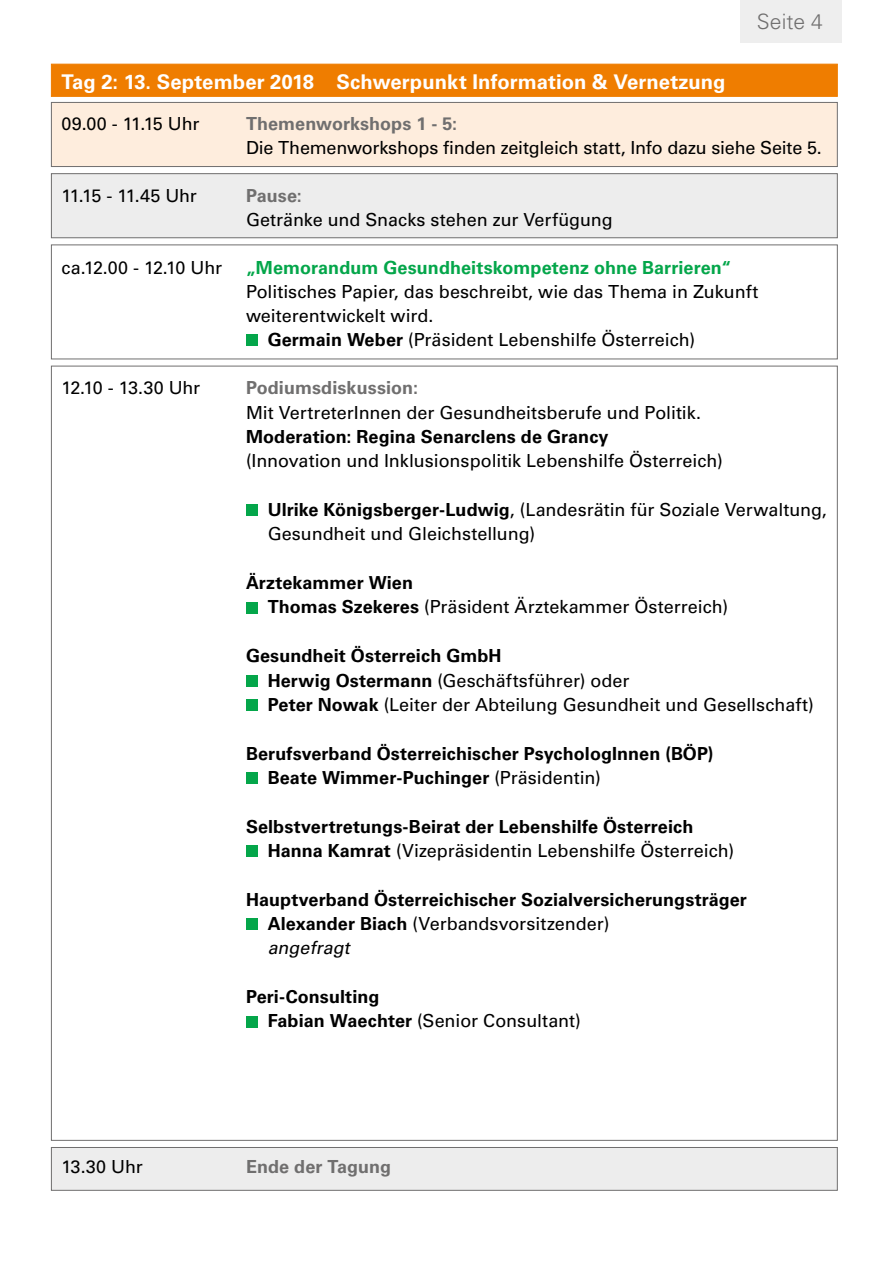
<style>
.page{position:relative;width:893px;height:1263px;background:#fff}
.page>*{position:absolute;margin:0;border:0;box-sizing:border-box;transform-origin:0 0}
.t1{font:300 21.15px "Univers LT Pro 45";color:#706f6f}
.t2{font:700 20.25px "Univers LT Pro 65";color:#fff}
.t3{font:18px/24.3px "Univers LT Pro 55 Roman";color:#000}
.t4{font:700 18px/24.3px "Univers LT Pro 65";letter-spacing:.005em;color:#000}
.t5{font:700 18px "Univers LT Pro 65";letter-spacing:.005em;color:#706f6f}
.t6{font:700 18px "Univers LT Pro 65";letter-spacing:.005em;color:#04a64a}
.t7{font:18px "Univers LT Pro 55 Roman";letter-spacing:-.03em;color:#000}
.t8{font:18px "Univers LT Pro 55 Roman";letter-spacing:-.025em;color:#000}
.s1{font-family:"Univers LT Pro 65";font-weight:700}
.s2{font-family:"Univers LT Pro 55 Roman";font-weight:400}
.s3{font-style:italic}
</style>
<div class="page">
<div style="left:51px;top:102px;width:786px;height:65px;background:#feeddd"></div>
<div style="left:51px;top:102px;width:787px;height:65px;border:1px solid #706f6f"></div>
<div style="left:51px;top:174px;width:786px;height:64px;background:#ededed"></div>
<div style="left:51px;top:173px;width:787px;height:65px;border:1px solid #706f6f"></div>
<div style="left:51px;top:244px;width:787px;height:115px;border:1px solid #706f6f"></div>
<div style="left:740px;top:0;width:101px;height:43px;background:#ededed"></div>
<div style="left:51px;top:64px;width:787px;height:33px;background:#ef7d00;border:1px solid #ef7d00"></div>
<div style="left:51px;top:1147px;width:786px;height:43px;background:#ededed"></div>
<div style="left:51px;top:1147px;width:787px;height:44px;border:1px solid #706f6f"></div>
<div style="left:246px;top:334px;width:12px;height:12px;background:#04a64a"></div>
<div style="left:246px;top:504px;width:12px;height:12px;background:#04a64a"></div>
<div style="left:246px;top:602px;width:12px;height:11px;background:#04a64a"></div>
<div style="left:246px;top:675px;width:12px;height:11px;background:#04a64a"></div>
<div style="left:246px;top:699px;width:12px;height:12px;background:#04a64a"></div>
<div style="left:246px;top:772px;width:12px;height:12px;background:#04a64a"></div>
<div style="left:246px;top:845px;width:12px;height:12px;background:#04a64a"></div>
<div style="left:246px;top:918px;width:12px;height:12px;background:#04a64a"></div>
<div style="left:246px;top:1016px;width:12px;height:11px;background:#04a64a"></div>
<p class="t1" style="left:757px;top:9px;width:67px">Seite 4</p>
<p class="t2" style="left:62px;top:70px;width:666px">Tag 2: 13. September 2018 Schwerpunkt Information &amp; Vernetzung</p>
<p class="t3" style="left:62px;top:111px;width:139px">09.00 - 11.15 Uhr</p>
<p class="t5" style="left:246px;top:113px;width:213px">Themenworkshops 1 - 5:</p>
<p class="t3" style="left:246px;top:135px;width:577px">Die Themenworkshops finden zeitgleich statt, Info dazu siehe Seite 5.</p>
<p class="t7" style="left:62px;top:185px;width:137px">11.15 - 11.45 Uhr</p>
<p class="t5" style="left:246px;top:185px;width:57px">Pause:</p>
<p class="t3" style="left:246px;top:207px;width:368px">Getränke und Snacks stehen zur Verfügung</p>
<p class="t3" style="left:62px;top:255px;width:162px">ca.12.00 - 12.10 Uhr</p>
<p class="t6" style="left:246px;top:257px;width:487px">„Memorandum Gesundheitskompetenz ohne Barrieren“</p>
<p class="t3" style="left:246px;top:279px;width:514px">Politisches Papier, das beschreibt, wie das Thema in Zukunft</p>
<p class="t3" style="left:246px;top:303px;width:189px">weiterentwickelt wird.</p>
<p class="t3" style="left:268px;top:327px;width:429px"><span class="s1">Germain Weber</span> (Präsident Lebenshilfe Österreich)</p>
<p class="t8" style="left:61px;top:377px;width:140px">12.10 - 13.30 Uhr</p>
<p class="t5" style="left:246px;top:377px;width:174px">Podiumsdiskussion:</p>
<p class="t3" style="left:246px;top:400px;width:457px">Mit VertreterInnen der Gesundheitsberufe und Politik.</p>
<p class="t4" style="left:246px;top:425px;width:364px">Moderation: Regina Senarclens de Grancy</p>
<p class="t3" style="left:246px;top:449px;width:478px">(Innovation und Inklusionspolitik Lebenshilfe Österreich)</p>
<p class="t3" style="left:268px;top:498px;width:561px"><span class="s1">Ulrike Königsberger-Ludwig</span>, (Landesrätin für Soziale Verwaltung,<br>Gesundheit und Gleichstellung)</p>
<p class="t4" style="left:246px;top:571px;width:169px">Ärztekammer Wien</p>
<p class="t3" style="left:268px;top:595px;width:462px"><span class="s1">Thomas Szekeres</span> (Präsident Ärztekammer Österreich)</p>
<p class="t4" style="left:246px;top:644px;width:257px">Gesundheit Österreich GmbH</p>
<p class="t3" style="left:268px;top:668px;width:548px"><span class="s1">Herwig Ostermann</span> (Geschäftsführer) oder<br><span class="s1">Peter Nowak</span> (Leiter der Abteilung Gesundheit und Gesellschaft)</p>
<p class="t4" style="left:268px;top:741px;width:447px;text-indent:-22px">Berufsverband Österreichischer PsychologInnen (BÖP)<br>Beate Wimmer-Puchinger <span class="s2">(Präsidentin)</span></p>
<p class="t4" style="left:246px;top:814px;width:449px">Selbstvertretungs-Beirat der Lebenshilfe Österreich</p>
<p class="t3" style="left:268px;top:838px;width:468px"><span class="s1">Hanna Kamrat</span> (Vizepräsidentin Lebenshilfe Österreich)</p>
<p class="t4" style="left:246px;top:887px;width:502px">Hauptverband Österreichischer Sozialversicherungsträger</p>
<p class="t3" style="left:268px;top:911px;width:343px"><span class="s1">Alexander Biach</span> (Verbandsvorsitzender) <span class="s3">angefragt</span></p>
<p class="t4" style="left:246px;top:984px;width:135px">Peri-Consulting</p>
<p class="t3" style="left:268px;top:1009px;width:315px"><span class="s1">Fabian Waechter</span> (Senior Consultant)</p>
<p class="t3" style="left:61px;top:1155px;width:83px">13.30 Uhr</p>
<p class="t5" style="left:246px;top:1156px;width:147px">Ende der Tagung</p>
</div>
